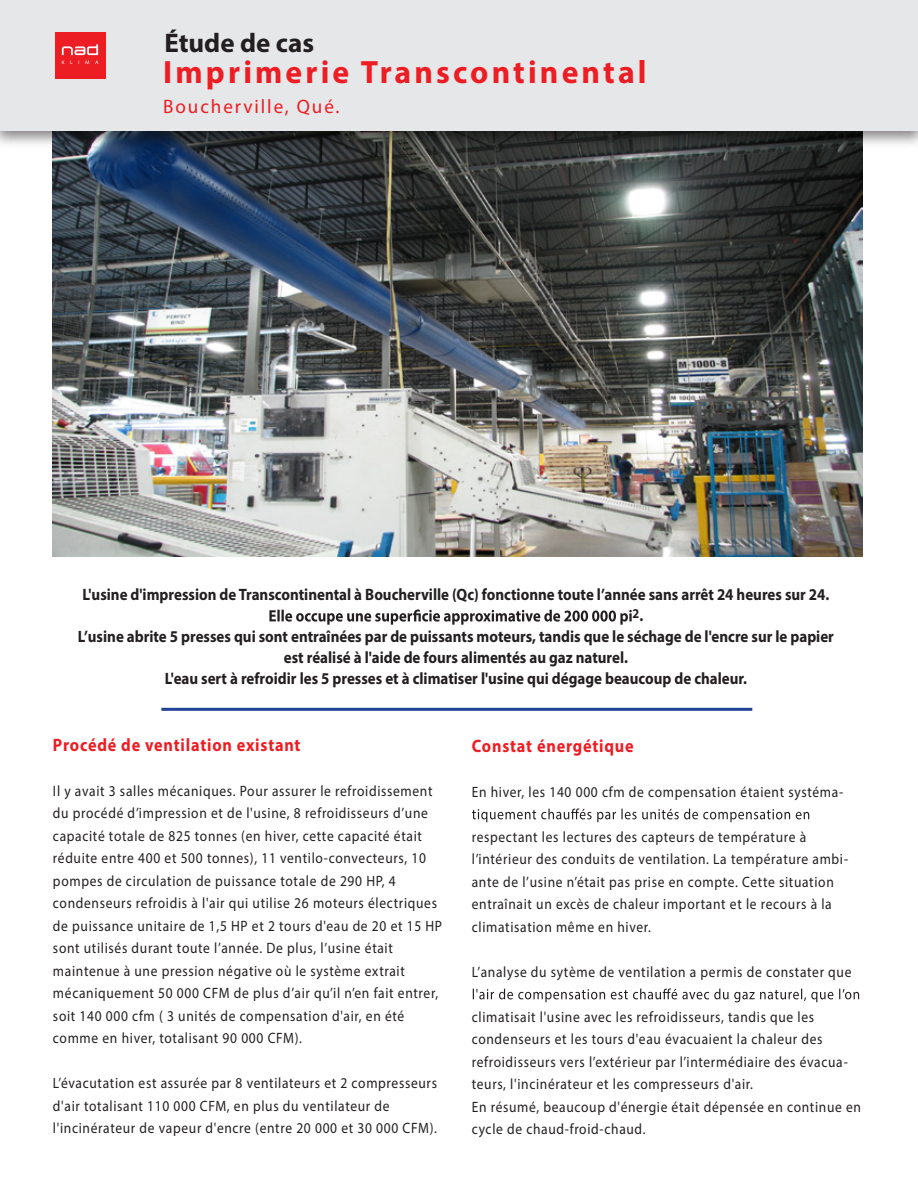
<style>
.page{position:relative;width:918px;height:1188px;background:#fff}
.page>*{position:absolute;margin:0;border:0;box-sizing:border-box;transform-origin:0 0}
.t1{font:700 32.4px "Myriad Pro";letter-spacing:.1em;color:#ed1d24}
.t2{font:700 27px "Myriad Pro";color:#231f20}
.t3{font:19.5px "Myriad Pro";letter-spacing:.1em;color:#ed1d24}
.t4{font:700 18px "Myriad Pro";letter-spacing:.05em;color:#ed1d24;scale:.9 1}
.t5{font:700 16.5px/21px "Myriad Pro";color:#231f20;text-align:center;scale:.91 1}
.t6{font:15px/22.5px "Myriad Pro";letter-spacing:.05em;color:#231f20;scale:.9 1}
.t7{font:700 13.5px "Myriad Pro";color:#231f20;scale:.91 1}
.s1{font-size:16.5px}
</style>
<div class="page">
<img style="left:52px;top:153px;width:811px;height:403px">
<img style="left:0;top:131px;width:918px;height:22px">
<div style="left:0;top:0;width:918px;height:131px;background:#e6e7e8"></div>
<div style="left:55px;top:32px;width:50px;height:46px;background:#ed1d24"></div>
<svg style="left:62px;top:44px;width:36px;height:11px"></svg>
<svg style="left:62px;top:61px;width:11px;height:3px"></svg>
<svg style="left:79px;top:61px;width:10px;height:3px"></svg>
<svg style="left:472px;top:808px;width:337px;height:14px"></svg>
<svg style="left:473px;top:988px;width:386px;height:14px"></svg>
<svg style="left:269px;top:610px;width:363px;height:15px"></svg>
<hr style="left:161px;top:708px;width:591px;height:3px;background:#1f4496">
<h2 class="t2" style="left:164px;top:26px;width:151px">Étude de cas</h2>
<h1 class="t1" style="left:163px;top:51px;width:485px">Imprimerie Transcontinental</h1>
<h3 class="t3" style="left:163px;top:94px;width:178px">Boucherville, Qué.</h3>
<p class="t5" style="left:82px;top:584px;width:822px">L'usine d'impression de Transcontinental à Boucherville (Qc) fonctionne toute l’année sans arrêt 24 heures sur 24.</p>
<p class="t7" style="left:633px;top:605px;width:13px">2<span class="s1">.</span></p>
<p class="t5" style="left:78px;top:626px;width:832px">L’usine abrite 5 presses qui sont entraînées par de puissants moteurs, tandis que le séchage de l'encre sur le papier est réalisé à l'aide de fours alimentés au gaz naturel.<br>L'eau sert à refroidir les 5 presses et à climatiser l'usine qui dégage beaucoup de chaleur.</p>
<p class="t4" style="left:53px;top:733px;width:277px">Procédé de ventilation existant</p>
<p class="t6" style="left:53px;top:779px;width:434px">Il y avait 3 salles mécaniques. Pour assurer le refroidissement du procédé d’impression et de l'usine, 8 refroidisseurs d’une capacité totale de 825 tonnes (en hiver, cette capacité était réduite entre 400 et 500 tonnes), 11 ventilo-convecteurs, 10 pompes de circulation de puissance totale de 290 HP, 4 condenseurs refroidis à l'air qui utilise 26 moteurs électriques de puissance unitaire de 1,5 HP et 2 tours d'eau de 20 et 15 HP sont utilisés durant toute l’année. De plus, l’usine était maintenue à une pression négative où le système extrait mécaniquement 50 000 CFM de plus d’air qu’il n’en fait entrer, soit 140 000 cfm ( 3 unités de compensation d'air, en été comme en hiver, totalisant 90 000 CFM).</p>
<p class="t6" style="left:53px;top:1072px;width:428px">L’évacutation est assurée par 8 ventilateurs et 2 compresseurs d'air totalisant 110 000 CFM, en plus du ventilateur de l'incinérateur de vapeur d'encre (entre 20 000 et 30 000 CFM).</p>
<p class="t4" style="left:472px;top:734px;width:181px">Constat énergétique</p>
<p class="t6" style="left:472px;top:780px;width:414px">En hiver, les 140 000 cfm de compensation étaient systéma-</p>
<p class="t6" style="left:472px;top:825px;width:420px">respectant les lectures des capteurs de température à l’intérieur des conduits de ventilation. La température ambi&shy;ante de l’usine n’était pas prise en compte. Cette situation entraînait un excès de chaleur important et le recours à la climatisation même en hiver.</p>
<p class="t6" style="left:472px;top:960px;width:423px">L’analyse du sytème de ventilation a permis de constater que</p>
<p class="t6" style="left:472px;top:1005px;width:434px">climatisait l'usine avec les refroidisseurs, tandis que les condenseurs et les tours d'eau évacuaient la chaleur des refroidisseurs vers l’extérieur par l’intermédiaire des évacua&shy;teurs, l'incinérateur et les compresseurs d'air.<br>En résumé, beaucoup d'énergie était dépensée en continue en cycle de chaud-froid-chaud.</p>
</div>
